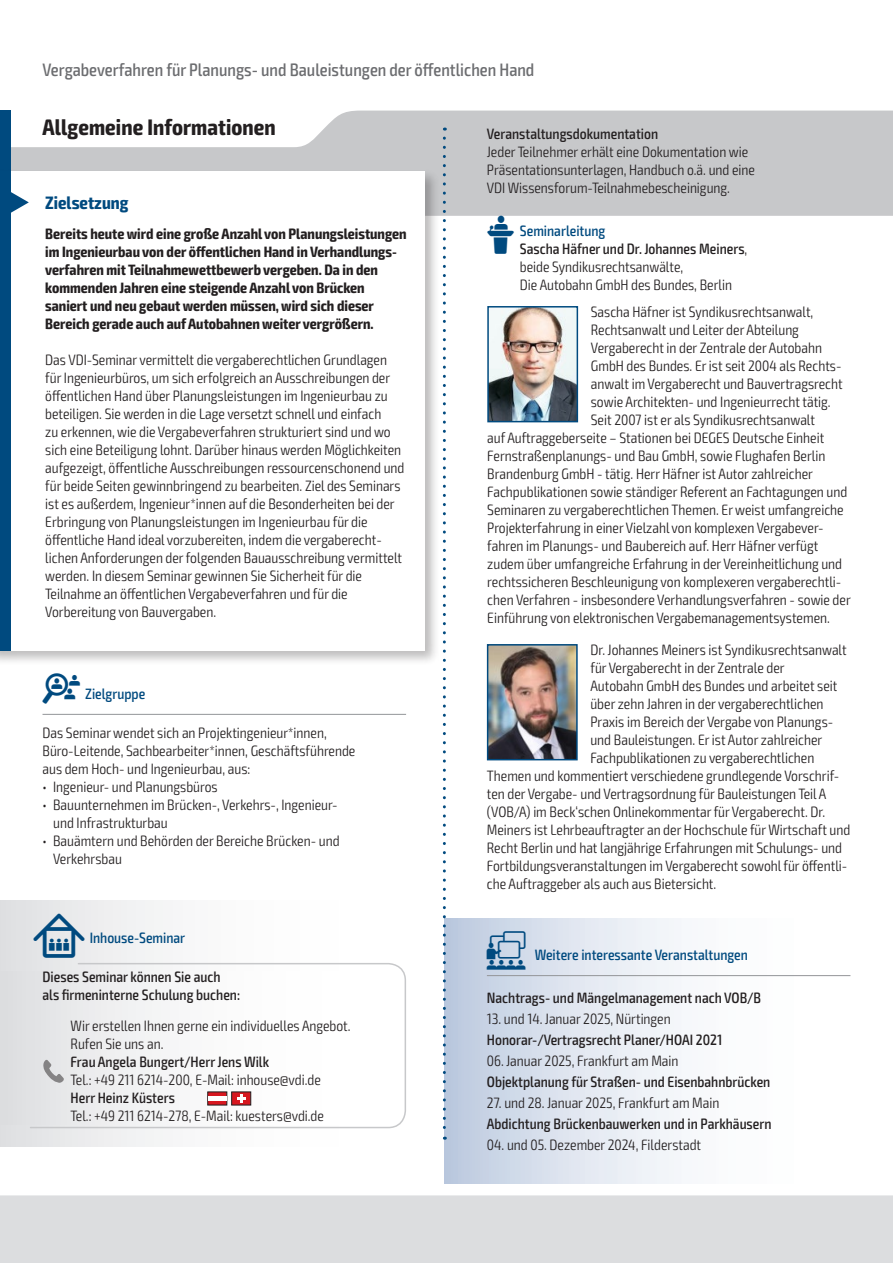
<style>
.page{position:relative;width:893px;height:1263px;background:#fff}
.page>*{position:absolute;margin:0;border:0;box-sizing:border-box;transform-origin:0 0}
.t1{font:700 condensed 22.5px "Exo 2";letter-spacing:.005em;color:#231f20}
.t2{font:500 condensed 18px "Exo 2";color:#6c6d70}
.t3{font:700 condensed 18px "Exo 2";color:#004a7f}
.t4{font:300 condensed 15px/18px "Exo 2";color:#231f20}
.t5{font:500 condensed 15px/18px "Exo 2";color:#231f20}
.t6{font:700 condensed 15px/18px "Exo 2";color:#231f20}
.t7{font:500 condensed 15px "Exo 2";color:#004a7f}
.s1{font-family:"VDI Iconset S4 A Regular";font-weight:400;font-stretch:normal;color:#004a7f}
.s2{font-weight:500;color:#004a7f}
.s3{font-weight:500}
.s4{font-family:"VDI Iconset S4 A Regular";font-weight:400;font-stretch:normal}
.s5{font-family:"VDI Iconset S4 A Regular";font-weight:400;font-stretch:normal;font-size:15.45px}
.s6{font-family:"VDI Iconset S4 A Regular";font-weight:400;font-stretch:normal;font-size:19.5px}
</style>
<div class="page">
<svg style="left:0;top:1183px;width:893px;height:80px;background:#e1e2e3"></svg>
<svg style="left:11px;top:111px;width:881px;height:105px;fill:#c7c8ca"></svg>
<hr style="left:892px;top:111px;width:1px;height:105px;background:#004a7f">
<div style="left:0;top:111px;width:11px;height:63px;background:#004a7f"></div>
<div style="left:0;top:168px;width:440px;height:498px;background:#231f20;opacity:.3"></div>
<div style="left:0;top:171px;width:424px;height:480px;background:#fff"></div>
<div style="left:0;top:171px;width:11px;height:480px;background:#004a7f"></div>
<svg style="left:11px;top:192px;width:18px;height:21px"></svg>
<hr style="left:43px;top:714px;width:363px;height:1px;background:#939598">
<div style="left:444px;top:918px;width:406px;height:265px;background:linear-gradient(to right,#c6d1e4,#fff)"></div>
<hr style="left:487px;top:975px;width:363px;height:1px;background:#939598">
<img style="left:490px;top:309px;width:85px;height:110px">
<div style="left:487px;top:306px;width:91px;height:116px;border:2px solid #004a7f"></div>
<img style="left:490px;top:647px;width:85px;height:110px">
<div style="left:487px;top:644px;width:91px;height:116px;border:2px solid #004a7f"></div>
<div style="left:0;top:900px;width:406px;height:247px;background:linear-gradient(to right,#e4e5e7,#fff)"></div>
<svg style="left:29px;top:962px;width:377px;height:167px"></svg>
<div style="left:0;top:972px;width:383px;height:152px;background:linear-gradient(to right,#e2e3e5,#fff)"></div>
<svg style="left:207px;top:1091px;width:44px;height:14px"></svg>
<hr style="left:208px;top:1096px;width:19px;height:4px;background:#fff">
<svg style="left:43px;top:1060px;width:21px;height:23px"></svg>
<svg style="left:443px;top:138px;width:3px;height:1002px"></svg>
<p class="t2" style="left:43px;top:59px;width:493px">Vergabeverfahren für Planungs- und Bauleistungen der öffentlichen Hand</p>
<h1 class="t1" style="left:43px;top:113px;width:235px">Allgemeine Informationen</h1>
<p class="t5" style="left:487px;top:125px;width:173px">Veranstaltungsdokumentation</p>
<p class="t4" style="left:487px;top:143px;width:270px">Jeder Teilnehmer erhält eine Dokumentation wie<br>Präsentationsunterlagen, Handbuch o.ä. und eine<br>VDI Wissensforum-Teilnahmebescheinigung.</p>
<p class="t6" style="left:45px;top:225px;width:363px">Bereits heute wird eine große Anzahl von Planungsleistungen im Ingenieurbau von der öffentlichen Hand in Verhandlungs&shy;verfahren mit Teilnahmewettbewerb vergeben. Da in den kommenden Jahren eine steigende Anzahl von Brücken saniert und neu gebaut werden müssen, wird sich dieser Bereich gerade auch auf Autobahnen weiter vergrößern.</p>
<p class="t4" style="left:45px;top:351px;width:361px">Das VDI-Seminar vermittelt die vergaberechtlichen Grundlagen für Ingenieurbüros, um sich erfolgreich an Ausschreibungen der öffentlichen Hand über Planungsleistungen im Ingenieurbau zu beteiligen. Sie werden in die Lage versetzt schnell und einfach<br>zu erkennen, wie die Vergabeverfahren strukturiert sind und wo sich eine Beteiligung lohnt. Darüber hinaus werden Möglichkeiten aufgezeigt, öffentliche Ausschreibungen ressourcenschonend und für beide Seiten gewinnbringend zu bearbeiten. Ziel des Seminars ist es außerdem, Ingenieur*innen auf die Besonderheiten bei der Erbringung von Planungsleistungen im Ingenieurbau für die öffentliche Hand ideal vorzubereiten, indem die vergaberecht&shy;lichen Anforderungen der folgenden Bauausschreibung vermittelt werden. In diesem Seminar gewinnen Sie Sicherheit für die Teilnahme an öffentlichen Vergabeverfahren und für die Vorbereitung von Bauvergaben.</p>
<p class="t3" style="left:45px;top:192px;width:85px">Zielsetzung</p>
<p class="t4" style="left:520px;top:222px;width:229px;text-indent:-33px"><span class="s1">L</span> <span class="s2">Seminarleitung<br></span><span class="s3">Sascha Häfner und Dr. Johannes Meiners</span>, beide Syndikusrechtsanwälte,<br>Die Autobahn GmbH des Bundes, Berlin</p>
<p class="t4" style="left:591px;top:303px;width:224px">Sascha Häfner ist Syndikusrechtsanwalt,</p>
<p class="t4" style="left:591px;top:321px;width:210px">Rechtsanwalt und Leiter der Abteilung</p>
<p class="t4" style="left:591px;top:339px;width:233px">Vergaberecht in der Zentrale der Autobahn</p>
<p class="t4" style="left:591px;top:357px;width:252px">GmbH des Bundes. Er ist seit 2004 als Rechts-</p>
<p class="t4" style="left:591px;top:375px;width:253px">anwalt im Vergaberecht und Bauvertragsrecht</p>
<p class="t4" style="left:591px;top:393px;width:241px">sowie Architekten- und Ingenieurrecht tätig.</p>
<p class="t4" style="left:591px;top:411px;width:226px">Seit 2007 ist er als Syndikusrechtsanwalt</p>
<p class="t4" style="left:487px;top:429px;width:338px">auf Auftraggeberseite – Stationen bei DEGES Deutsche Einheit</p>
<p class="t4" style="left:487px;top:447px;width:340px">Fernstraßenplanungs- und Bau GmbH, sowie Flughafen Berlin</p>
<p class="t4" style="left:487px;top:465px;width:327px">Brandenburg GmbH - tätig. Herr Häfner ist Autor zahlreicher</p>
<p class="t4" style="left:487px;top:483px;width:361px">Fachpublikationen sowie ständiger Referent an Fachtagungen und</p>
<p class="t4" style="left:487px;top:501px;width:358px">Seminaren zu vergaberechtlichen Themen. Er weist umfangreiche</p>
<p class="t4" style="left:487px;top:519px;width:338px">Projekterfahrung in einer Vielzahl von komplexen Vergabever-</p>
<p class="t4" style="left:487px;top:537px;width:333px">fahren im Planungs- und Baubereich auf. Herr Häfner verfügt</p>
<p class="t4" style="left:487px;top:555px;width:356px">zudem über umfangreiche Erfahrung in der Vereinheitlichung und</p>
<p class="t4" style="left:487px;top:573px;width:355px">rechtssicheren Beschleunigung von komplexeren vergaberechtli-</p>
<p class="t4" style="left:487px;top:591px;width:365px">chen Verfahren - insbesondere Verhandlungsverfahren - sowie der</p>
<p class="t4" style="left:487px;top:609px;width:344px">Einführung von elektronischen Vergabemanagementsystemen.</p>
<p class="t4" style="left:590px;top:641px;width:258px">Dr. Johannes Meiners ist Syndikusrechtsanwalt</p>
<p class="t4" style="left:590px;top:659px;width:196px">für Vergaberecht in der Zentrale der</p>
<p class="t4" style="left:590px;top:677px;width:248px">Autobahn GmbH des Bundes und arbeitet seit</p>
<p class="t4" style="left:590px;top:695px;width:235px">über zehn Jahren in der vergaberechtlichen</p>
<p class="t4" style="left:590px;top:713px;width:244px">Praxis im Bereich der Vergabe von Planungs-</p>
<p class="t4" style="left:590px;top:731px;width:233px">und Bauleistungen. Er ist Autor zahlreicher</p>
<p class="t4" style="left:590px;top:749px;width:225px">Fachpublikationen zu vergaberechtlichen</p>
<p class="t4" style="left:487px;top:767px;width:354px">Themen und kommentiert verschiedene grundlegende Vorschrif-</p>
<p class="t4" style="left:487px;top:785px;width:341px">ten der Vergabe- und Vertragsordnung für Bauleistungen Teil A</p>
<p class="t4" style="left:487px;top:803px;width:340px">(VOB/A) im Beck‘schen Onlinekommentar für Vergaberecht. Dr.</p>
<p class="t4" style="left:487px;top:821px;width:365px">Meiners ist Lehrbeauftragter an der Hochschule für Wirtschaft und</p>
<p class="t4" style="left:487px;top:839px;width:357px">Recht Berlin und hat langjährige Erfahrungen mit Schulungs- und</p>
<p class="t4" style="left:487px;top:857px;width:362px">Fortbildungsveranstaltungen im Vergaberecht sowohl für öffentli-</p>
<p class="t4" style="left:487px;top:875px;width:231px">che Auftraggeber als auch aus Bietersicht.</p>
<p class="t7" style="left:43px;top:685px;width:104px"><span class="s4">Z</span> Zielgruppe</p>
<p class="t4" style="left:43px;top:724px;width:314px">Das Seminar wendet sich an Projektingenieur*innen,<br>Büro-Leitende, Sachbearbeiter*innen, Geschäftsführende aus dem Hoch- und Ingenieurbau, aus:</p>
<p class="t4" style="left:43px;top:778px;width:177px">• Ingenieur- und Planungsbüros</p>
<p class="t4" style="left:53px;top:796px;width:286px;text-indent:-11px">• Bauunternehmen im Brücken-, Verkehrs-, Ingenieur&shy;und Infrastrukturbau</p>
<p class="t4" style="left:53px;top:832px;width:288px;text-indent:-11px">• Bauämtern und Behörden der Bereiche Brücken- und<br>Verkehrsbau</p>
<p class="t7" style="left:33px;top:929px;width:153px"><span class="s5">I</span> Inhouse-Seminar</p>
<p class="t5" style="left:43px;top:968px;width:199px">Dieses Seminar können Sie auch als firmeninterne Schulung buchen:</p>
<p class="t4" style="left:71px;top:1017px;width:282px">Wir erstellen Ihnen gerne ein individuelles Angebot.<br>Rufen Sie uns an.</p>
<p class="t5" style="left:71px;top:1053px;width:200px">Frau Angela Bungert/Herr Jens Wilk</p>
<p class="t4" style="left:71px;top:1071px;width:252px">Tel.: +49 211 6214-200, E-Mail: inhouse@vdi.de</p>
<p class="t5" style="left:71px;top:1089px;width:106px">Herr Heinz Küsters</p>
<p class="t4" style="left:71px;top:1107px;width:255px">Tel.: +49 211 6214-278, E-Mail: kuesters@vdi.de</p>
<p class="t7" style="left:487px;top:946px;width:263px"><span class="s6">W</span> Weitere interessante Veranstaltungen</p>
<p class="t5" style="left:487px;top:989px;width:276px">Nachtrags- und Mängelmanagement nach VOB/B</p>
<p class="t4" style="left:487px;top:1010px;width:185px">13. und 14. Januar 2025, Nürtingen</p>
<p class="t5" style="left:487px;top:1031px;width:237px">Honorar-/Vertragsrecht Planer/HOAI 2021</p>
<p class="t4" style="left:487px;top:1052px;width:193px">06. Januar 2025, Frankfurt am Main</p>
<p class="t5" style="left:487px;top:1073px;width:285px">Objektplanung für Straßen- und Eisenbahnbrücken</p>
<p class="t4" style="left:487px;top:1094px;width:234px">27. und 28. Januar 2025, Frankfurt am Main</p>
<p class="t5" style="left:487px;top:1115px;width:286px">Abdichtung Brückenbauwerken und in Parkhäusern</p>
<p class="t4" style="left:487px;top:1136px;width:216px">04. und 05. Dezember 2024, Filderstadt</p>
</div>
